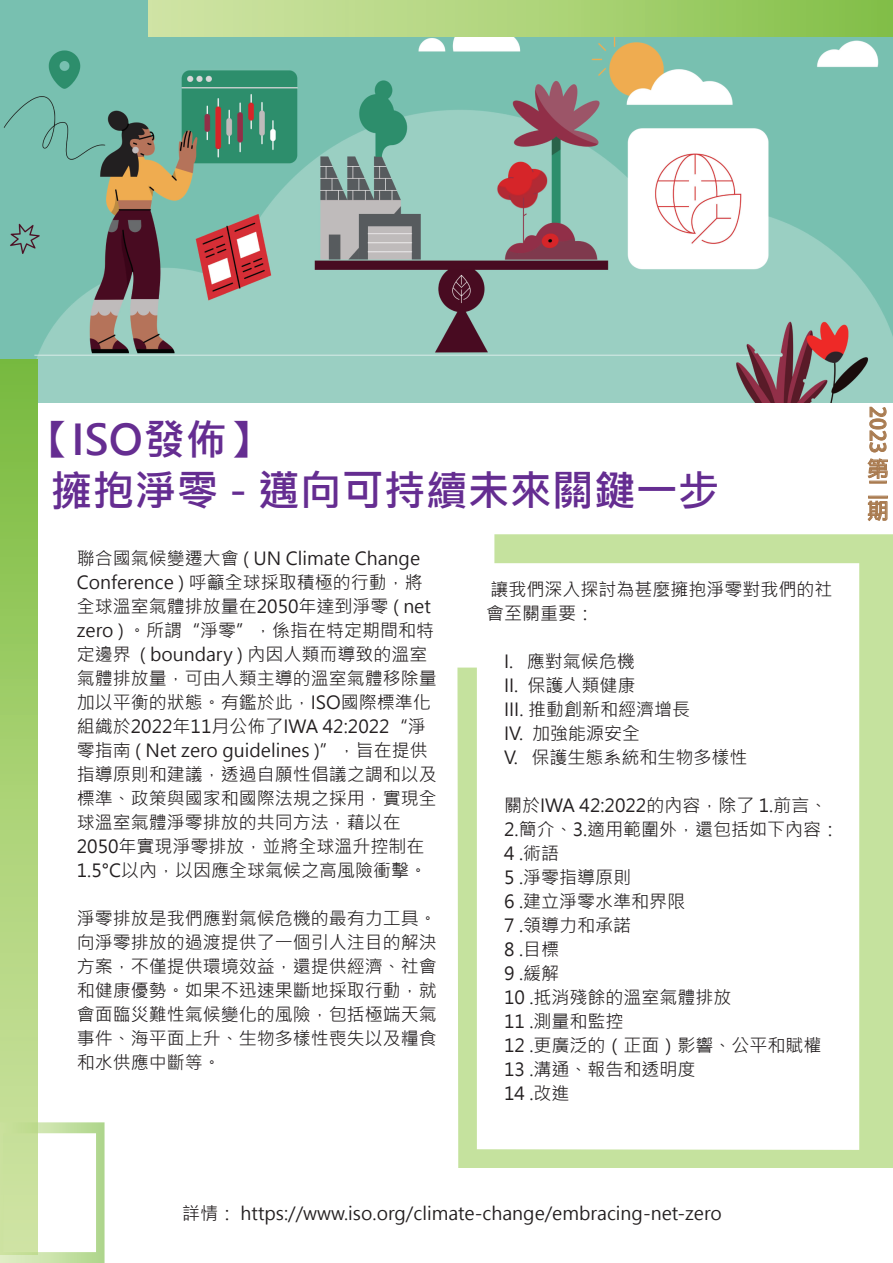
<style>
.page{position:relative;width:893px;height:1263px;background:#fff}
.page>*{position:absolute;margin:0;border:0;box-sizing:border-box;transform-origin:0 0}
.t1{font:700 42px/50.4px "Microsoft Jheng Hei";color:#652d91}
.t2{font:700 21px/21px "Adobe Fan Heiti Std";color:#a97b50;text-align:justify}
.t3{font:18px/24px "Microsoft Jheng Hei";color:#231f20}
</style>
<div class="page">
<img style="left:0;top:0;width:893px;height:403px">
<svg style="left:457px;top:534px;width:436px;height:634px"></svg>
<div style="left:148px;top:0;width:745px;height:36px;background:linear-gradient(to right,#d4e6a9,#85c14a)"></div>
<svg style="left:0;top:360px;width:38px;height:762px;background:#a1ce6c"></svg>
<svg style="left:867px;top:406px;width:21px;height:77px"></svg>
<svg style="left:867px;top:500px;width:21px;height:21px"></svg>
<svg style="left:0;top:1122px;width:105px;height:141px"></svg>
<h1 class="t1" style="left:51px;top:415px;width:671px;text-indent:-21px">【ISO發佈】<br>擁抱淨零 - 邁向可持續未來關鍵一步</h1>
<p class="t3" style="left:77px;top:547px;width:361px">聯合國氣候變遷大會 ( UN Climate Change<br>Conference ) 呼籲全球採取積極的行動，將全球溫室氣體排放量在2050年達到淨零 ( net zero ) 。所謂“淨零”，係指在特定期間和特定邊界 ( boundary ) 內因人類而導致的溫室氣體排放量，可由人類主導的溫室氣體移除量加以平衡的狀態。有鑑於此，ISO國際標準化組織於2022年11月公佈了IWA 42:2022“淨零指南 ( Net zero guidelines )”，旨在提供指導原則和建議，透過自願性倡議之調和以及標準、政策與國家和國際法規之採用，實現全球溫室氣體淨零排放的共同方法，藉以在<br>2050年實現淨零排放，並將全球溫升控制在<br>1.5°C以內，以因應全球氣候之高風險衝擊。</p>
<p class="t3" style="left:77px;top:907px;width:361px;text-align:justify">淨零排放是我們應對氣候危機的最有力工具。向淨零排放的過渡提供了一個引人注目的解決方案，不僅提供環境效益，還提供經濟、社會和健康優勢。如果不迅速果斷地採取行動，就會面臨災難性氣候變化的風險，包括極端天氣事件、海平面上升、生物多樣性喪失以及糧食和水供應中斷等。</p>
<p class="t3" style="left:486px;top:578px;width:348px">讓我們深入探討為甚麼擁抱淨零對我們的社會至關重要：</p>
<p class="t3" style="left:504px;top:650px;width:245px">I. 應對氣候危機<br>II. 保護人類健康<br>III. 推動創新和經濟增長<br>IV. 加強能源安全<br>V. 保護生態系統和生物多樣性</p>
<p class="t3" style="left:504px;top:794px;width:337px">關於IWA 42:2022的內容，除了 1.前言、<br>2.簡介、3.適用範圍外，還包括如下內容：<br>4 .術語<br>5 .淨零指導原則<br>6 .建立淨零水準和界限<br>7 .領導力和承諾<br>8 .目標<br>9 .緩解<br>10 .抵消殘餘的溫室氣體排放<br>11 .測量和監控<br>12 .更廣泛的（正面）影響、公平和賦權<br>13 .溝通、報告和透明度<br>14 .改進</p>
<p class="t2" style="left:888px;top:406px;width:49px;rotate:90deg">2023</p>
<p class="t2" style="left:867px;top:459px;width:21px">第二期</p>
<p class="t3" style="left:182px;top:1201px;width:541px">詳情： https://www.iso.org/climate-change/embracing-net-zero</p>
</div>
